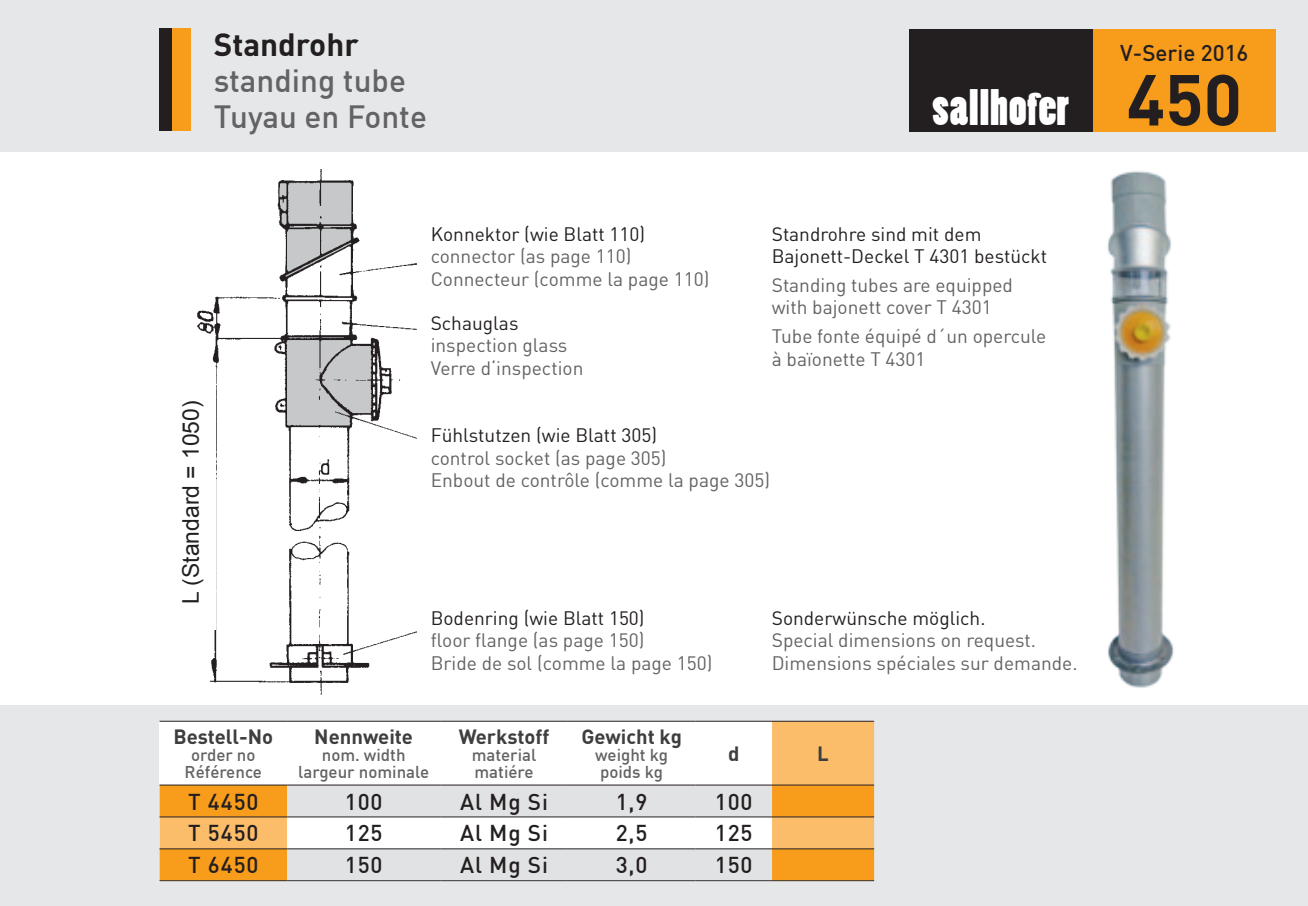
<style>
.page{position:relative;width:1308px;height:906px;background:#fff}
.page>*{position:absolute;margin:0;border:0;box-sizing:border-box;transform-origin:0 0}
.t1{font:47.02px "Poplar Std";letter-spacing:.02em;color:#fff}
.t2{font:500 31.5px/36px "DIN";color:#636366}
.t3{font:700 31.5px "DIN";color:#231f20}
.t4{font:22.95px "Arial";color:#231f20}
.t5{font:500 22.5px "DIN";letter-spacing:.04em;color:#231f20}
.t6{font:500 22.28px "DIN";color:#231f20}
.t7{font:700 20.25px "DIN";color:#3e3e3f}
.t8{font:19.12px/22.5px "DIN";color:#636366}
.t9{font:19.12px/22.5px "DIN";color:#231f20}
.t10{font:500 16.88px/16.9px "DIN";color:#636366;text-align:center}
.s1{font-size:42.3px}
.s2{font-family:"DIN";font-weight:700;font-size:70.88px;color:#231f20}
</style>
<div class="page">
<div style="left:0;top:0;width:1307px;height:152px;background:#e6e7e9"></div>
<div style="left:0;top:705px;width:1307px;height:201px;background:#e6e7e9"></div>
<div style="left:1092px;top:29px;width:184px;height:102px;background:#f89c1c"></div>
<svg style="left:159px;top:722px;width:715px;height:62px;background:#fef5ea"></svg>
<svg style="left:159px;top:785px;width:715px;height:95px;background:#f6a538"></svg>
<svg style="left:287px;top:785px;width:485px;height:95px"></svg>
<hr style="left:287px;top:784px;width:153px;height:1px;background:#231f20">
<hr style="left:440px;top:784px;width:128px;height:1px;background:#231f20">
<hr style="left:568px;top:784px;width:127px;height:1px;background:#231f20">
<hr style="left:695px;top:784px;width:77px;height:1px;background:#231f20">
<hr style="left:287px;top:816px;width:153px;height:1px;background:#231f20">
<hr style="left:440px;top:816px;width:128px;height:1px;background:#231f20">
<hr style="left:568px;top:816px;width:127px;height:1px;background:#231f20">
<hr style="left:695px;top:816px;width:77px;height:1px;background:#231f20">
<hr style="left:287px;top:848px;width:153px;height:1px;background:#231f20">
<hr style="left:440px;top:848px;width:128px;height:1px;background:#231f20">
<hr style="left:568px;top:848px;width:127px;height:1px;background:#231f20">
<hr style="left:695px;top:848px;width:77px;height:1px;background:#231f20">
<hr style="left:287px;top:880px;width:153px;height:1px;background:#231f20">
<hr style="left:440px;top:880px;width:128px;height:1px;background:#231f20">
<hr style="left:568px;top:880px;width:127px;height:1px;background:#231f20">
<hr style="left:695px;top:880px;width:77px;height:1px;background:#231f20">
<hr style="left:159px;top:721px;width:128px;height:1px;background:#231f20">
<hr style="left:287px;top:721px;width:153px;height:1px;background:#231f20">
<hr style="left:440px;top:721px;width:128px;height:1px;background:#231f20">
<hr style="left:568px;top:721px;width:127px;height:1px;background:#231f20">
<hr style="left:695px;top:721px;width:77px;height:1px;background:#231f20">
<hr style="left:159px;top:784px;width:128px;height:1px;background:#231f20">
<hr style="left:159px;top:816px;width:128px;height:1px;background:#231f20">
<hr style="left:159px;top:848px;width:128px;height:1px;background:#231f20">
<hr style="left:159px;top:880px;width:128px;height:1px;background:#231f20">
<hr style="left:772px;top:880px;width:102px;height:1px;background:#231f20">
<hr style="left:772px;top:848px;width:102px;height:1px;background:#231f20">
<hr style="left:772px;top:816px;width:102px;height:1px;background:#231f20">
<hr style="left:772px;top:721px;width:102px;height:1px;background:#231f20">
<hr style="left:772px;top:784px;width:102px;height:1px;background:#231f20">
<div style="left:909px;top:29px;width:183px;height:102px;background:#231f20"></div>
<div style="left:159px;top:29px;width:32px;height:102px;background:#f89c1c"></div>
<div style="left:159px;top:29px;width:13px;height:102px;background:#231f20"></div>
<img style="left:1107px;top:171px;width:67px;height:517px">
<img style="left:197px;top:169px;width:219px;height:525px">
<div style="left:182px;top:374px;width:33px;height:256px;background:#fff"></div>
<h2 class="t3" style="left:214px;top:24px;width:146px">Standrohr</h2>
<h2 class="t2" style="left:214px;top:62px;width:215px">standing tube<br>Tuyau en Fonte</h2>
<p class="t6" style="left:1120px;top:39px;width:130px">V-Serie 2016</p>
<h1 class="t1" style="left:932px;top:82px;width:311px">sallho<span class="s1">f</span>er <span class="s2">450</span></h1>
<p class="t4" style="left:178px;top:604px;width:205px;rotate:-90deg">L (Standard = 1050)</p>
<p class="t9" style="left:431px;top:222px;width:216px">Konnektor (wie Blatt 110)</p>
<p class="t8" style="left:431px;top:244px;width:280px">connector (as page 110)<br>Connecteur (comme la page 110)</p>
<p class="t9" style="left:431px;top:311px;width:89px">Schauglas</p>
<p class="t8" style="left:431px;top:333px;width:154px">inspection glass<br>Verre d‘inspection</p>
<p class="t9" style="left:771px;top:222px;width:277px">Standrohre sind mit dem<br>Bajonett-Deckel T 4301 bestückt</p>
<p class="t8" style="left:771px;top:273px;width:243px">Standing tubes are equipped with bajonett cover T 4301</p>
<p class="t8" style="left:771px;top:325px;width:276px">Tube fonte équipé d´un opercule à baïonette T 4301</p>
<p class="t9" style="left:431px;top:424px;width:228px">Fühlstutzen (wie Blatt 305)</p>
<p class="t8" style="left:431px;top:446px;width:341px">control socket (as page 305)<br>Enbout de contrôle (comme la page 305)</p>
<p class="t9" style="left:431px;top:606px;width:215px">Bodenring (wie Blatt 150)</p>
<p class="t8" style="left:431px;top:628px;width:283px">floor flange (as page 150)<br>Bride de sol (comme la page 150)</p>
<p class="t9" style="left:771px;top:606px;width:215px">Sonderwünsche möglich.</p>
<p class="t8" style="left:771px;top:628px;width:307px">Special dimensions on request.<br>Dimensions spéciales sur demande.</p>
<p class="t7" style="left:173px;top:723px;width:101px">Bestell-No</p>
<p class="t10" style="left:185px;top:745px;width:79px">order no<br>Référence</p>
<p class="t7" style="left:314px;top:723px;width:100px">Nennweite</p>
<p class="t10" style="left:298px;top:745px;width:132px">nom. width largeur nominale</p>
<p class="t7" style="left:459px;top:723px;width:92px">Werkstoff</p>
<p class="t10" style="left:472px;top:745px;width:66px;text-align:left">material matiére</p>
<p class="t7" style="left:581px;top:723px;width:102px">Gewicht kg</p>
<p class="t10" style="left:595px;top:745px;width:74px;text-align:left">weight kg poids kg</p>
<p class="t7" style="left:728px;top:740px;width:13px">d</p>
<p class="t7" style="left:817px;top:740px;width:13px">L</p>
<p class="t5" style="left:188px;top:787px;width:72px">T 4450</p>
<p class="t5" style="left:345px;top:787px;width:39px">100</p>
<p class="t5" style="left:460px;top:787px;width:90px">Al Mg Si</p>
<p class="t5" style="left:615px;top:787px;width:33px">1,9</p>
<p class="t5" style="left:715px;top:787px;width:39px">100</p>
<p class="t5" style="left:188px;top:819px;width:72px">T 5450</p>
<p class="t5" style="left:345px;top:819px;width:39px">125</p>
<p class="t5" style="left:460px;top:819px;width:90px">Al Mg Si</p>
<p class="t5" style="left:615px;top:819px;width:33px">2,5</p>
<p class="t5" style="left:715px;top:819px;width:39px">125</p>
<p class="t5" style="left:188px;top:851px;width:72px">T 6450</p>
<p class="t5" style="left:345px;top:851px;width:39px">150</p>
<p class="t5" style="left:460px;top:851px;width:90px">Al Mg Si</p>
<p class="t5" style="left:615px;top:851px;width:33px">3,0</p>
<p class="t5" style="left:715px;top:851px;width:39px">150</p>
</div>
